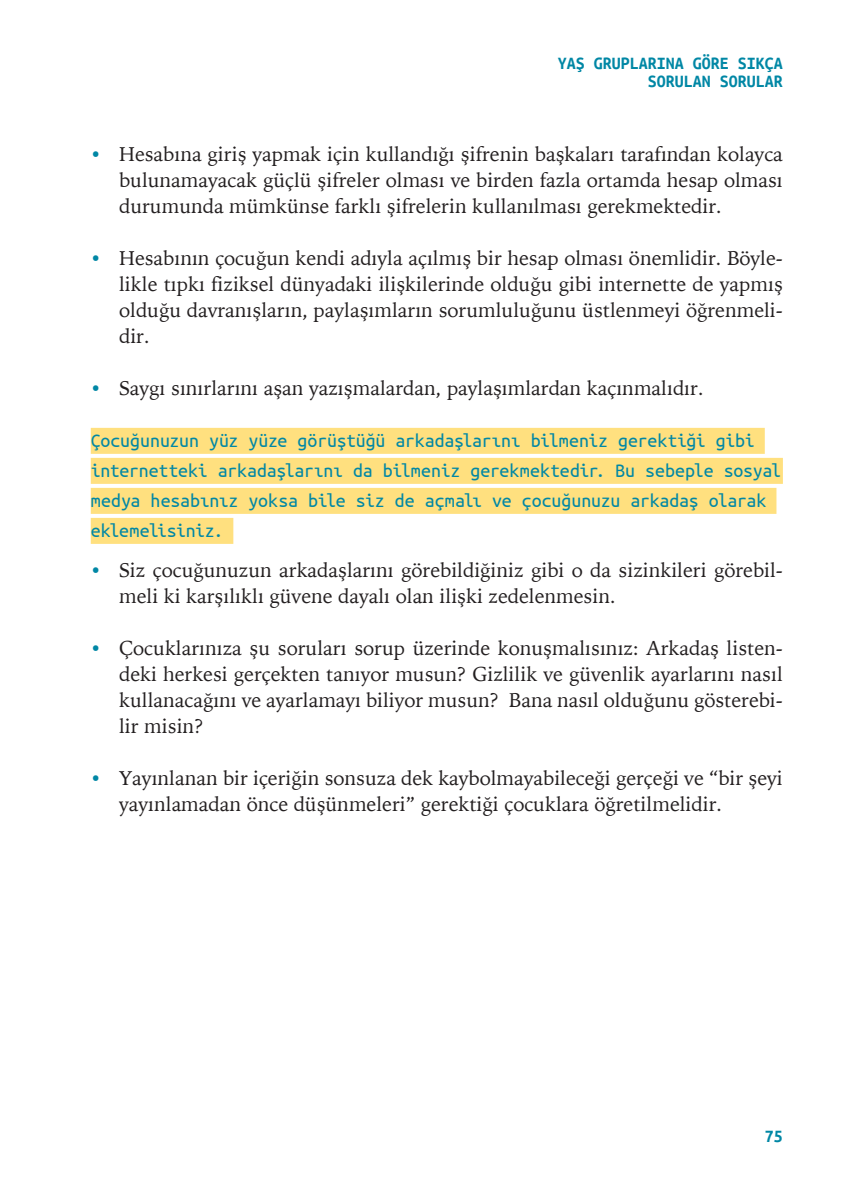
<style>
.page{position:relative;width:851px;height:1191px;background:#fff}
.page>*{position:absolute;margin:0;border:0;box-sizing:border-box;transform-origin:0 0}
.t1{font:20px/26px "Iowan Old Style";color:#231f20;text-align:justify}
.t2{font:20px/30px "Ubuntu Mono";letter-spacing:-.015em;color:#0087a5}
.t3{font:700 18px/18px "Ubuntu Mono";color:#0087a5;text-align:right}
.s1{font-family:"Ubuntu Mono";font-weight:700;color:#0087a5}
</style>
<div class="page">
<div style="left:91px;top:428px;width:673px;height:26px;background:#ffe07f"></div>
<div style="left:91px;top:458px;width:691px;height:26px;background:#ffe07f"></div>
<div style="left:91px;top:488px;width:685px;height:26px;background:#ffe07f"></div>
<div style="left:91px;top:518px;width:142px;height:26px;background:#ffe07f"></div>
<p class="t3" style="left:557px;top:54px;width:226px">YAŞ GRUPLARINA GÖRE SIKÇA<br>SORULAN SORULAR</p>
<p class="t1" style="left:119px;top:140px;width:665px;text-indent:-28px"><span class="s1">•</span> Hesabına giriş yapmak için kullandığı şifrenin başkaları tarafından kolayca bulunamayacak güçlü şifreler olması ve birden fazla ortamda hesap olması durumunda mümkünse farklı şifrelerin kullanılması gerekmektedir.</p>
<p class="t1" style="left:119px;top:244px;width:665px;text-indent:-28px"><span class="s1">•</span> Hesabının çocuğun kendi adıyla açılmış bir hesap olması önemlidir. Böyle&shy;likle tıpkı fiziksel dünyadaki ilişkilerinde olduğu gibi internette de yapmış olduğu davranışların, paylaşımların sorumluluğunu üstlenmeyi öğrenmeli&shy;dir.</p>
<p class="t1" style="left:91px;top:374px;width:614px"><span class="s1">•</span> Saygı sınırlarını aşan yazışmalardan, paylaşımlardan kaçınmalıdır.</p>
<p class="t2" style="left:91px;top:425px;width:691px">Çocuğunuzun yüz yüze görüştüğü arkadaşlarını bilmeniz gerektiği gibi internetteki arkadaşlarını da bilmeniz gerekmektedir. Bu sebeple sosyal medya hesabınız yoksa bile siz de açmalı ve çocuğunuzu arkadaş olarak eklemelisiniz.</p>
<p class="t1" style="left:119px;top:556px;width:665px;text-indent:-28px"><span class="s1">•</span> Siz çocuğunuzun arkadaşlarını görebildiğiniz gibi o da sizinkileri görebil&shy;meli ki karşılıklı güvene dayalı olan ilişki zedelenmesin.</p>
<p class="t1" style="left:119px;top:634px;width:665px;text-indent:-28px"><span class="s1">•</span> Çocuklarınıza şu soruları sorup üzerinde konuşmalısınız: Arkadaş listen&shy;deki herkesi gerçekten tanıyor musun? Gizlilik ve güvenlik ayarlarını nasıl kullanacağını ve ayarlamayı biliyor musun? Bana nasıl olduğunu gösterebi&shy;lir misin?</p>
<p class="t1" style="left:119px;top:764px;width:665px;text-indent:-28px"><span class="s1">•</span> Yayınlanan bir içeriğin sonsuza dek kaybolmayabileceği gerçeği ve “bir şeyi yayınlamadan önce düşünmeleri” gerektiği çocuklara öğretilmelidir.</p>
<p class="t3" style="left:764px;top:1127px;width:19px">75</p>
</div>
